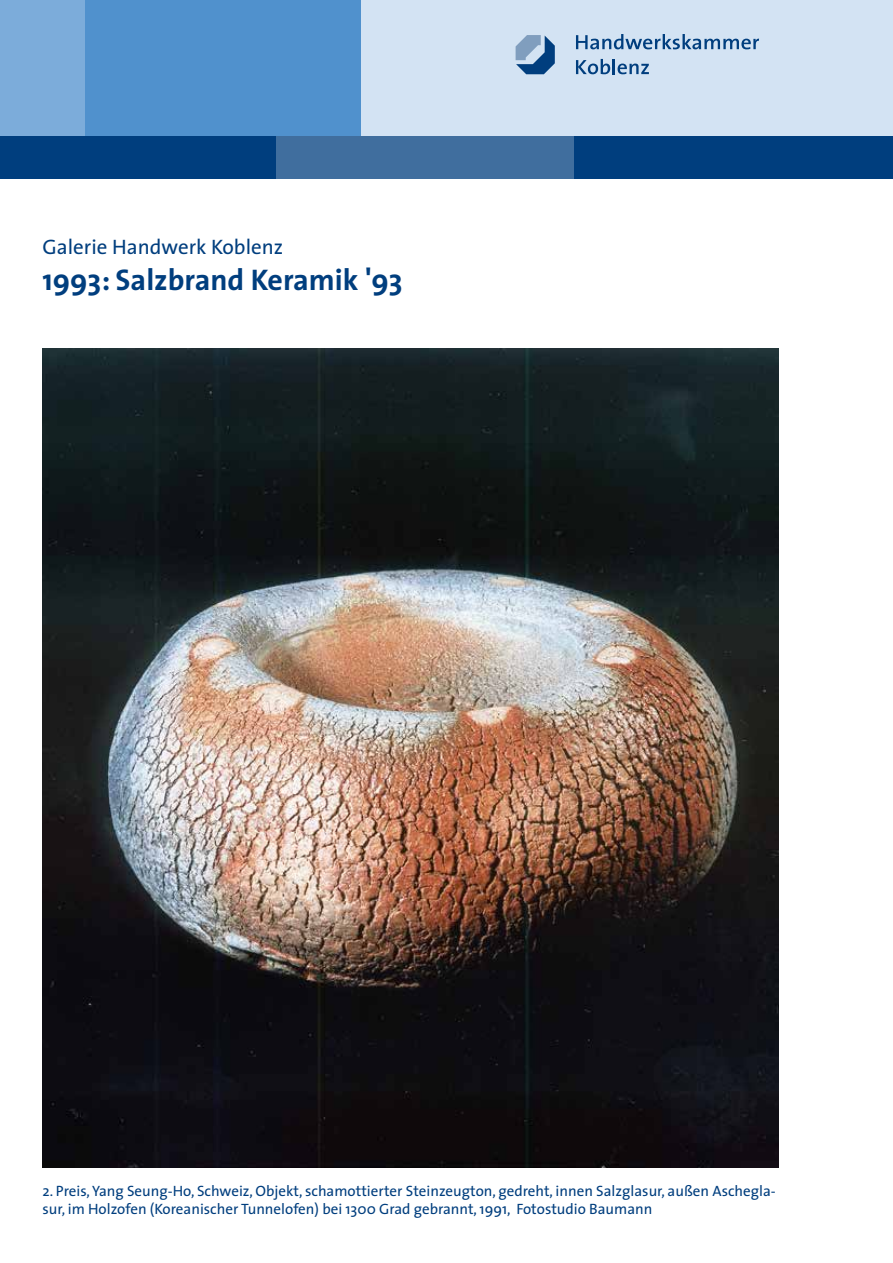
<style>
.page{position:relative;width:893px;height:1263px;background:#fff}
.page>*{position:absolute;margin:0;border:0;box-sizing:border-box;transform-origin:0 0}
.t1{font:700 30px "The Sans";color:#003e7e}
.t2{font:21px "The Sans";color:#003e7e}
.t3{font:15px/18px "The Sans";color:#003e7e}
</style>
<div class="page">
<div style="left:0;top:0;width:85px;height:136px;background:#7cacda"></div>
<div style="left:85px;top:0;width:340px;height:136px;background:#5091cd"></div>
<div style="left:574px;top:136px;width:319px;height:43px;background:#003e7e"></div>
<div style="left:0;top:136px;width:276px;height:43px;background:#003e7e"></div>
<div style="left:276px;top:136px;width:298px;height:43px;background:#406e9e"></div>
<div style="left:361px;top:0;width:532px;height:136px;background:#d3e3f3"></div>
<svg style="left:576px;top:34px;width:183px;height:15px"></svg>
<svg style="left:576px;top:59px;width:73px;height:15px"></svg>
<svg style="left:516px;top:35px;width:39px;height:39px"></svg>
<img style="left:43px;top:349px;width:735px;height:818px">
<h2 class="t2" style="left:43px;top:233px;width:242px">Galerie Handwerk Koblenz</h2>
<h1 class="t1" style="left:43px;top:261px;width:362px">1993: Salzbrand Keramik '93</h1>
<p class="t3" style="left:43px;top:1182px;width:735px">2. Preis, Yang Seung-Ho, Schweiz, Objekt, schamottierter Steinzeugton, gedreht, innen Salzglasur, außen Aschegla&shy;sur, im Holzofen (Koreanischer Tunnelofen) bei 1300 Grad gebrannt, 1991, Fotostudio Baumann</p>
</div>
